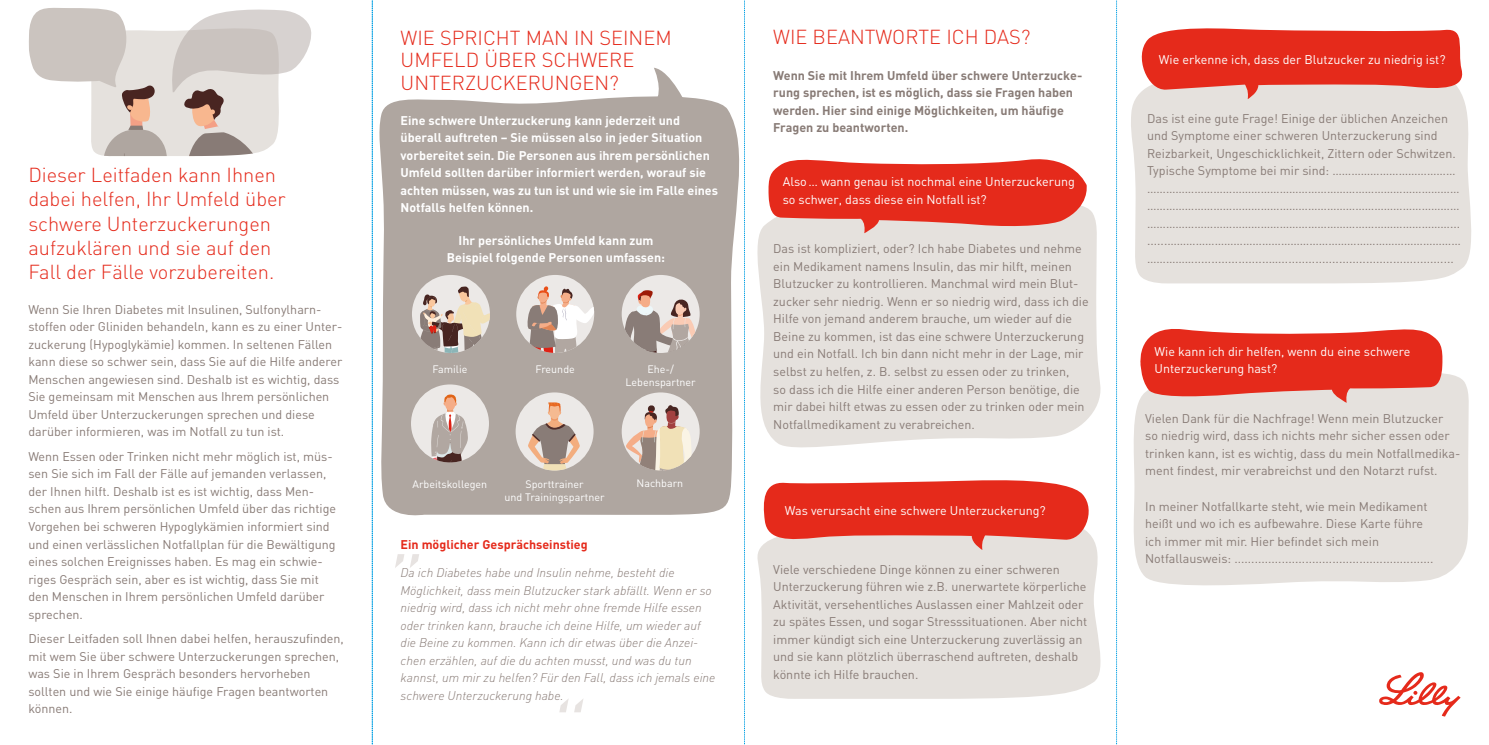
<style>
.page{position:relative;width:1489px;height:745px;background:#fff}
.page>*{position:absolute;margin:0;border:0;box-sizing:border-box;transform-origin:0 0}
.t1{font:300 20px/24px "DIN";color:#e52a1b}
.t2{font:12.5px/17.5px "DIN";color:#887b76}
.t3{font:italic 300 12.5px/17.5px "DIN";color:#887b76}
.t4{font:700 12.5px/17.5px "DIN";color:#fff}
.t5{font:12.5px/17.5px "DIN";color:#fff}
.t6{font:700 12.5px/17.5px "DIN";color:#887b76}
.t7{font:700 12.5px "DIN";color:#e52a1b}
.t8{font:10.75px/13.2px "DIN";color:#fff;text-align:center}
</style>
<div class="page">
<svg style="left:757px;top:210px;width:344px;height:238px;background:#e6e3df"></svg>
<svg style="left:29px;top:8px;width:283px;height:149px"></svg>
<div style="left:757px;top:546px;width:344px;height:153px;background:#e5e1dd"></div>
<svg style="left:767px;top:159px;width:323px;height:74px;background:#e6564a"></svg>
<svg style="left:762px;top:480px;width:334px;height:69px;background:#e6594d"></svg>
<div style="left:1134px;top:373px;width:335px;height:213px;background:#e5e1dd"></div>
<div style="left:1131px;top:99px;width:340px;height:185px;background:#e5e1dd"></div>
<svg style="left:1136px;top:329px;width:306px;height:73px;background:#e65245"></svg>
<svg style="left:1136px;top:28px;width:328px;height:71px;background:#e6594d"></svg>
<svg style="left:1379px;top:672px;width:81px;height:44px"></svg>
<svg style="left:744px;top:0;width:1px;height:744px"></svg>
<svg style="left:1116px;top:0;width:1px;height:744px"></svg>
<svg style="left:654px;top:68px;width:26px;height:25px"></svg>
<svg style="left:379px;top:93px;width:366px;height:427px;background:#b5ada8"></svg>
<svg style="left:395px;top:554px;width:24px;height:13px"></svg>
<svg style="left:560px;top:699px;width:23px;height:12px"></svg>
<div style="left:411px;top:384px;width:78px;height:78px;background:#ece9e7;border-radius:39px"></div>
<svg style="left:431px;top:394px;width:37px;height:68px"></svg>
<div style="left:412px;top:275px;width:78px;height:78px;background:#ece9e7;border-radius:39px"></div>
<svg style="left:418px;top:286px;width:72px;height:67px"></svg>
<div style="left:516px;top:275px;width:78px;height:78px;background:#ece9e7;border-radius:39px"></div>
<svg style="left:526px;top:286px;width:68px;height:67px"></svg>
<div style="left:621px;top:275px;width:78px;height:78px;background:#ece9e7;border-radius:39px"></div>
<svg style="left:622px;top:289px;width:76px;height:64px"></svg>
<div style="left:515px;top:392px;width:78px;height:78px;background:#ece9e7;border-radius:39px"></div>
<svg style="left:528px;top:402px;width:52px;height:68px"></svg>
<div style="left:621px;top:392px;width:78px;height:78px;background:#ece9e7;border-radius:39px"></div>
<svg style="left:626px;top:404px;width:65px;height:66px"></svg>
<svg style="left:372px;top:0;width:1px;height:744px"></svg>
<h1 class="t1" style="left:28px;top:163px;width:259px">Dieser Leitfaden kann Ihnen dabei helfen, Ihr Umfeld über schwere Unterzuckerungen aufzuklären und sie auf den<br>Fall der Fälle vorzubereiten.</h1>
<p class="t2" style="left:28px;top:300px;width:315px">Wenn Sie Ihren Diabetes mit Insulinen, Sulfonylharn&shy;stoffen oder Gliniden behandeln, kann es zu einer Unter&shy;zuckerung (Hypoglykämie) kommen. In seltenen Fällen kann diese so schwer sein, dass Sie auf die Hilfe anderer Menschen angewiesen sind. Deshalb ist es wichtig, dass Sie gemeinsam mit Menschen aus Ihrem persönlichen Umfeld über Unterzuckerungen sprechen und diese darüber informieren, was im Notfall zu tun ist.</p>
<p class="t2" style="left:28px;top:447px;width:309px">Wenn Essen oder Trinken nicht mehr möglich ist, müs&shy;sen Sie sich im Fall der Fälle auf jemanden verlassen, der Ihnen hilft. Deshalb ist es ist wichtig, dass Men&shy;schen aus Ihrem persönlichen Umfeld über das richtige Vorgehen bei schweren Hypoglykämien informiert sind und einen verlässlichen Notfallplan für die Bewältigung eines solchen Ereignisses haben. Es mag ein schwie&shy;riges Gespräch sein, aber es ist wichtig, dass Sie mit den Menschen in Ihrem persönlichen Umfeld darüber sprechen.</p>
<p class="t2" style="left:28px;top:629px;width:317px">Dieser Leitfaden soll Ihnen dabei helfen, herauszufinden, mit wem Sie über schwere Unterzuckerungen sprechen, was Sie in Ihrem Gespräch besonders hervorheben sollten und wie Sie einige häufige Fragen beantworten können.</p>
<h1 class="t1" style="left:400px;top:26px;width:273px;line-height:22.5px">WIE SPRICHT MAN IN SEINEM<br>UMFELD ÜBER SCHWERE<br>UNTERZUCKERUNGEN?</h1>
<p class="t4" style="left:400px;top:111px;width:319px">Eine schwere Unterzuckerung kann jederzeit und überall auftreten – Sie müssen also in jeder Situation vorbereitet sein. Die Personen aus ihrem persönlichen Umfeld sollten darüber informiert werden, worauf sie achten müssen, was zu tun ist und wie sie im Falle eines Notfalls helfen können.</p>
<p class="t4" style="left:447px;top:230px;width:220px;text-align:center">Ihr persönliches Umfeld kann zum<br>Beispiel folgende Personen umfassen:</p>
<p class="t8" style="left:432px;top:362px;width:37px">Familie</p>
<p class="t8" style="left:535px;top:362px;width:41px">Freunde</p>
<p class="t8" style="left:625px;top:362px;width:72px">Ehe-/<br>Lebenspartner</p>
<p class="t8" style="left:412px;top:477px;width:76px">Arbeitskollegen</p>
<p class="t8" style="left:504px;top:477px;width:102px">Sporttrainer<br>und Trainingspartner</p>
<p class="t8" style="left:636px;top:476px;width:48px">Nachbarn</p>
<p class="t7" style="left:400px;top:536px;width:188px">Ein möglicher Gesprächseinstieg</p>
<p class="t3" style="left:400px;top:563px;width:316px">Da ich Diabetes habe und Insulin nehme, besteht die Möglichkeit, dass mein Blutzucker stark abfällt. Wenn er so niedrig wird, dass ich nicht mehr ohne fremde Hilfe essen oder trinken kann, brauche ich deine Hilfe, um wieder auf die Beine zu kommen. Kann ich dir etwas über die Anzei&shy;chen erzählen, auf die du achten musst, und was du tun kannst, um mir zu helfen? Für den Fall, dass ich jemals eine schwere Unterzuckerung habe.</p>
<h1 class="t1" style="left:773px;top:25px;width:259px">WIE BEANTWORTE ICH DAS?</h1>
<p class="t6" style="left:773px;top:66px;width:310px">Wenn Sie mit Ihrem Umfeld über schwere Unterzucke&shy;rung sprechen, ist es möglich, dass sie Fragen haben werden. Hier sind einige Möglichkeiten, um häufige Fragen zu beantworten.</p>
<p class="t5" style="left:782px;top:172px;width:294px">Also… wann genau ist nochmal eine Unterzuckerung so schwer, dass diese ein Notfall ist?</p>
<p class="t2" style="left:773px;top:240px;width:317px">Das ist kompliziert, oder? Ich habe Diabetes und nehme ein Medikament namens Insulin, das mir hilft, meinen Blutzucker zu kontrollieren. Manchmal wird mein Blut&shy;zucker sehr niedrig. Wenn er so niedrig wird, dass ich die Hilfe von jemand anderem brauche, um wieder auf die Beine zu kommen, ist das eine schwere Unterzuckerung und ein Notfall. Ich bin dann nicht mehr in der Lage, mir selbst zu helfen, z. B. selbst zu essen oder zu trinken,<br>so dass ich die Hilfe einer anderen Person benötige, die mir dabei hilft etwas zu essen oder zu trinken oder mein Notfallmedikament zu verabreichen.</p>
<p class="t5" style="left:785px;top:500px;width:262px">Was verursacht eine schwere Unterzuckerung?</p>
<p class="t2" style="left:773px;top:559px;width:315px">Viele verschiedene Dinge können zu einer schweren Unterzuckerung führen wie z.B. unerwartete körperliche Aktivität, versehentliches Auslassen einer Mahlzeit oder zu spätes Essen, und sogar Stresssituationen. Aber nicht immer kündigt sich eine Unterzuckerung zuverlässig an und sie kann plötzlich überraschend auftreten, deshalb könnte ich Hilfe brauchen.</p>
<p class="t5" style="left:1158px;top:50px;width:288px">Wie erkenne ich, dass der Blutzucker zu niedrig ist?</p>
<p class="t2" style="left:1147px;top:109px;width:315px">Das ist eine gute Frage! Einige der üblichen Anzeichen und Symptome einer schweren Unterzuckerung sind Reizbarkeit, Ungeschicklichkeit, Zittern oder Schwitzen.<br>Typische Symptome bei mir sind: ………………………………… ……………………………………………………………………………………… ……………………………………………………………………………………… ……………………………………………………………………………………... ......………………………………………………………………………………… ……………......................…....................................................</p>
<p class="t5" style="left:1154px;top:342px;width:257px">Wie kann ich dir helfen, wenn du eine schwere<br>Unterzuckerung hast?</p>
<p class="t2" style="left:1145px;top:409px;width:317px">Vielen Dank für die Nachfrage! Wenn mein Blutzucker<br>so niedrig wird, dass ich nichts mehr sicher essen oder trinken kann, ist es wichtig, dass du mein Notfallmedika&shy;ment findest, mir verabreichst und den Notarzt rufst.</p>
<p class="t2" style="left:1145px;top:496px;width:290px">In meiner Notfallkarte steht, wie mein Medikament heißt und wo ich es aufbewahre. Diese Karte führe ich immer mit mir. Hier befindet sich mein Notfallausweis: ...........................................................</p>
</div>
